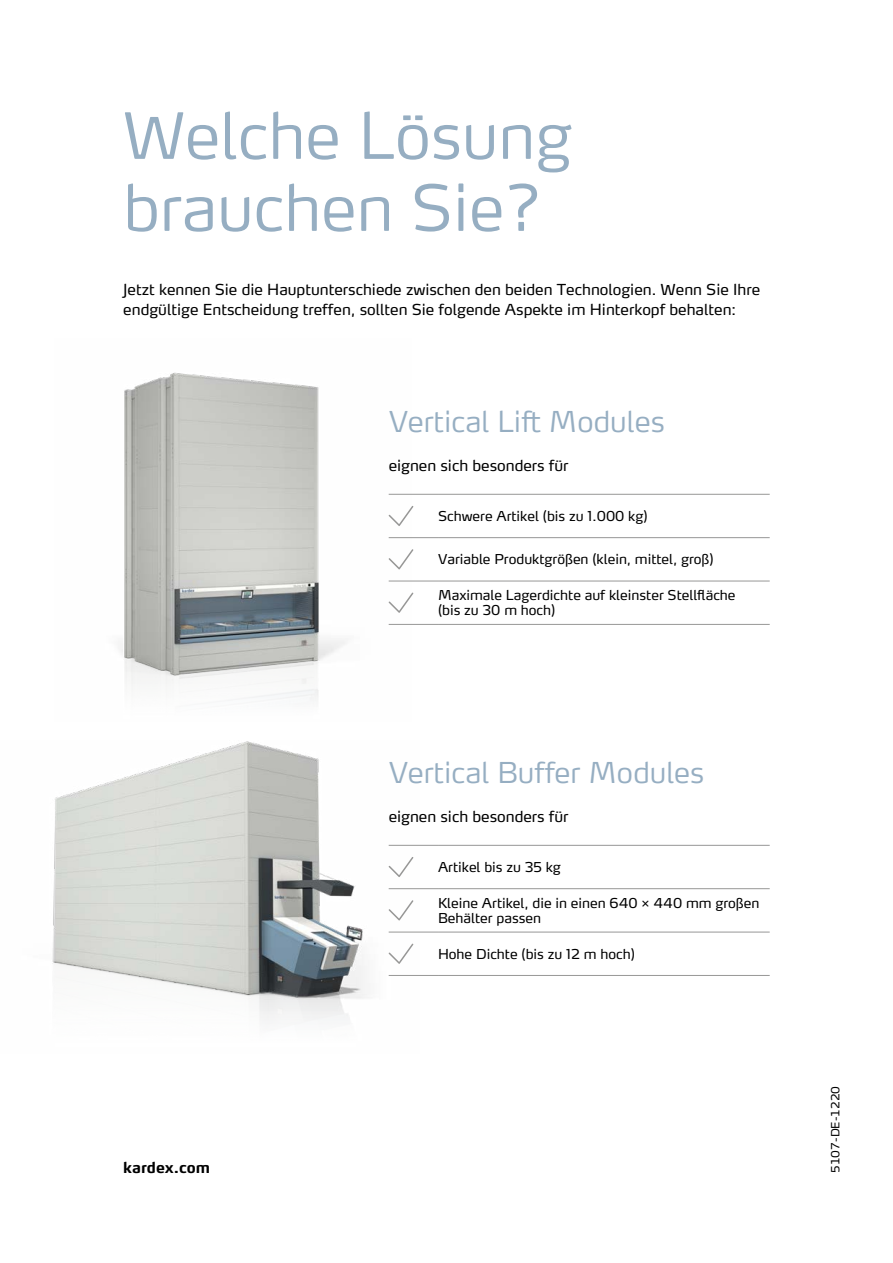
<style>
.page{position:relative;width:893px;height:1263px;background:#fff}
.page>*{position:absolute;margin:0;border:0;box-sizing:border-box;transform-origin:0 0}
.t1{font:300 63px/72px "Max Pro";color:#96aec2}
.t2{font:300 28.5px "Max Pro";color:#96aec2}
.t3{font:15px/19.5px "Max Pro";color:#000}
.t4{font:700 15px "Max Pro";color:#000}
.t5{font:13.5px/15px "Max Pro";color:#000}
.t6{font:11.25px "Max Pro";color:#000}
</style>
<div class="page">
<img style="left:120px;top:372px;width:291px;height:329px">
<img style="left:52px;top:741px;width:367px;height:280px">
<hr style="left:389px;top:494px;width:49px;height:1px;background:#979796">
<hr style="left:438px;top:494px;width:332px;height:1px;background:#979796">
<hr style="left:389px;top:537px;width:49px;height:1px;background:#979796">
<hr style="left:438px;top:537px;width:332px;height:1px;background:#979796">
<hr style="left:389px;top:581px;width:49px;height:1px;background:#979796">
<hr style="left:438px;top:581px;width:332px;height:1px;background:#979796">
<hr style="left:389px;top:624px;width:49px;height:1px;background:#979796">
<hr style="left:438px;top:624px;width:332px;height:1px;background:#979796">
<svg style="left:389px;top:506px;width:24px;height:20px"></svg>
<svg style="left:389px;top:549px;width:24px;height:20px"></svg>
<svg style="left:389px;top:592px;width:24px;height:21px"></svg>
<hr style="left:389px;top:845px;width:49px;height:1px;background:#979796">
<hr style="left:438px;top:845px;width:332px;height:1px;background:#979796">
<hr style="left:389px;top:888px;width:49px;height:1px;background:#979796">
<hr style="left:438px;top:888px;width:332px;height:1px;background:#979796">
<hr style="left:389px;top:932px;width:49px;height:1px;background:#979796">
<hr style="left:438px;top:932px;width:332px;height:1px;background:#979796">
<hr style="left:389px;top:975px;width:49px;height:1px;background:#979796">
<hr style="left:438px;top:975px;width:332px;height:1px;background:#979796">
<svg style="left:389px;top:857px;width:24px;height:20px"></svg>
<svg style="left:389px;top:900px;width:24px;height:20px"></svg>
<svg style="left:389px;top:943px;width:24px;height:21px"></svg>
<h1 class="t1" style="left:123px;top:93px;width:450px">Welche Lösung brauchen Sie?</h1>
<p class="t3" style="left:123px;top:278px;width:638px">Jetzt kennen Sie die Hauptunterschiede zwischen den beiden Technologien. Wenn Sie Ihre endgültige Entscheidung treffen, sollten Sie folgende Aspekte im Hinterkopf behalten:</p>
<h2 class="t2" style="left:389px;top:397px;width:278px">Vertical Lift Modules</h2>
<p class="t3" style="left:389px;top:454px;width:181px">eignen sich besonders für</p>
<p class="t5" style="left:438px;top:507px;width:211px">Schwere Artikel (bis zu 1.000 kg)</p>
<p class="t5" style="left:438px;top:551px;width:277px">Variable Produktgrößen (klein, mittel, groß)</p>
<p class="t5" style="left:438px;top:586px;width:299px">Maximale Lagerdichte auf kleinster Stellfläche (bis zu 30 m hoch)</p>
<p class="t4" style="left:123px;top:1154px;width:88px">kardex.com</p>
<h2 class="t2" style="left:389px;top:748px;width:317px">Vertical Buffer Modules</h2>
<p class="t3" style="left:389px;top:805px;width:181px">eignen sich besonders für</p>
<p class="t5" style="left:438px;top:858px;width:124px">Artikel bis zu 35 kg</p>
<p class="t5" style="left:438px;top:894px;width:323px">Kleine Artikel, die in einen 640 × 440 mm großen<br>Behälter passen</p>
<p class="t5" style="left:438px;top:945px;width:199px">Hohe Dichte (bis zu 12 m hoch)</p>
<p class="t6" style="left:826px;top:1173px;width:89px;rotate:-90deg">5107-DE-1220</p>
</div>
